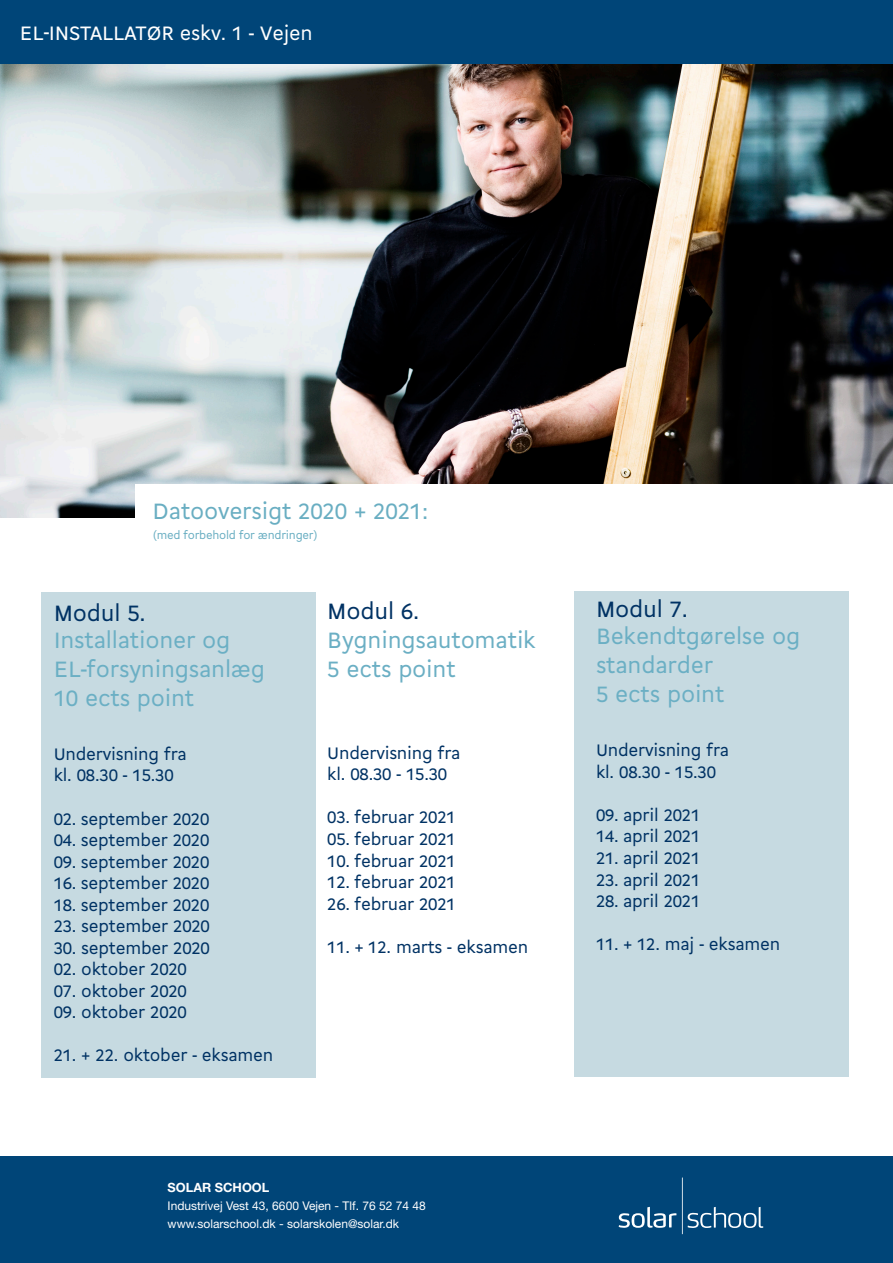
<style>
.page{position:relative;width:893px;height:1263px;background:#fff}
.page>*{position:absolute;margin:0;border:0;box-sizing:border-box;transform-origin:0 0}
.t1{font:24px/28.8px "Cogito";letter-spacing:-.01em;color:#6bafc4}
.t2{font:24px "Cogito";letter-spacing:-.01em;color:#69aec2}
.t3{font:24px "Cogito";letter-spacing:-.01em;color:#003264}
.t4{font:21px "Cogito";letter-spacing:-.01em;color:#fff}
.t5{font:18px/21.6px "Cogito";letter-spacing:-.015em;color:#003264}
.t6{font:700 12.75px "Helvetica Neue LT Pro";color:#fff}
.t7{font:12px "Helvetica Neue LT Pro";color:#fff}
.t8{font:12px "Cogito";letter-spacing:-.02em;color:#69aec2}
</style>
<div class="page">
<div style="left:0;top:1157px;width:893px;height:106px;background:#004578"></div>
<img style="left:0;top:64px;width:893px;height:453px">
<div style="left:0;top:0;width:893px;height:64px;background:#004578"></div>
<div style="left:135px;top:484px;width:758px;height:42px;background:#fff"></div>
<hr style="left:682px;top:1177px;width:1px;height:57px;background:#fff">
<svg style="left:688px;top:1207px;width:75px;height:21px"></svg>
<svg style="left:619px;top:1207px;width:57px;height:21px"></svg>
<p class="t4" style="left:20px;top:18px;width:294px">EL-INSTALLATØR eskv. 1 - Vejen</p>
<p class="t2" style="left:152px;top:494px;width:278px">Datooversigt 2020 + 2021:</p>
<p class="t8" style="left:152px;top:527px;width:167px">(med forbehold for ændringer)</p>
<h1 class="t3" style="left:54px;top:596px;width:94px">Modul 5.</h1>
<h1 class="t1" style="left:54px;top:624px;width:213px">Installationer og<br>EL-forsyningsanlæg<br>10 ects point</h1>
<p class="t5" style="left:54px;top:742px;width:135px">Undervisning fra kl. 08.30 - 15.30</p>
<p class="t5" style="left:54px;top:807px;width:157px">02. september 2020</p>
<p class="t5" style="left:54px;top:828px;width:157px">04. september 2020</p>
<p class="t5" style="left:54px;top:850px;width:157px">09. september 2020</p>
<p class="t5" style="left:54px;top:871px;width:157px">16. september 2020</p>
<p class="t5" style="left:54px;top:893px;width:157px">18. september 2020</p>
<p class="t5" style="left:54px;top:914px;width:158px">23. september 2020</p>
<p class="t5" style="left:54px;top:936px;width:158px">30. september 2020</p>
<p class="t5" style="left:54px;top:957px;width:135px">02. oktober 2020</p>
<p class="t5" style="left:54px;top:979px;width:135px">07. oktober 2020</p>
<p class="t5" style="left:54px;top:1000px;width:135px">09. oktober 2020</p>
<p class="t5" style="left:54px;top:1043px;width:221px">21. + 22. oktober - eksamen</p>
<h1 class="t3" style="left:327px;top:594px;width:94px">Modul 6.</h1>
<h1 class="t1" style="left:327px;top:624px;width:210px">Bygningsautomatik<br>5 ects point</h1>
<p class="t5" style="left:327px;top:741px;width:135px">Undervisning fra kl. 08.30 - 15.30</p>
<p class="t5" style="left:327px;top:805px;width:130px">03. februar 2021</p>
<p class="t5" style="left:327px;top:827px;width:130px">05. februar 2021</p>
<p class="t5" style="left:327px;top:849px;width:130px">10. februar 2021</p>
<p class="t5" style="left:327px;top:870px;width:130px">12. februar 2021</p>
<p class="t5" style="left:327px;top:892px;width:130px">26. februar 2021</p>
<p class="t5" style="left:327px;top:935px;width:203px">11. + 12. marts - eksamen</p>
<p class="t6" style="left:168px;top:1179px;width:103px">SOLAR SCHOOL</p>
<p class="t7" style="left:168px;top:1198px;width:260px">Industrivej Vest 43, 6600 Vejen - Tlf. 76 52 74 48</p>
<p class="t7" style="left:168px;top:1216px;width:233px">www.solarschool.dk - solarskolen@solar.dk</p>
<h1 class="t3" style="left:596px;top:592px;width:94px">Modul 7.</h1>
<h1 class="t1" style="left:596px;top:620px;width:206px">Bekendtgørelse og standarder<br>5 ects point</h1>
<p class="t5" style="left:596px;top:738px;width:135px">Undervisning fra kl. 08.30 - 15.30</p>
<p class="t5" style="left:596px;top:803px;width:106px">09. april 2021</p>
<p class="t5" style="left:596px;top:824px;width:106px">14. april 2021</p>
<p class="t5" style="left:596px;top:846px;width:106px">21. april 2021</p>
<p class="t5" style="left:596px;top:868px;width:106px">23. april 2021</p>
<p class="t5" style="left:596px;top:889px;width:106px">28. april 2021</p>
<p class="t5" style="left:596px;top:932px;width:186px">11. + 12. maj - eksamen</p>
</div>
